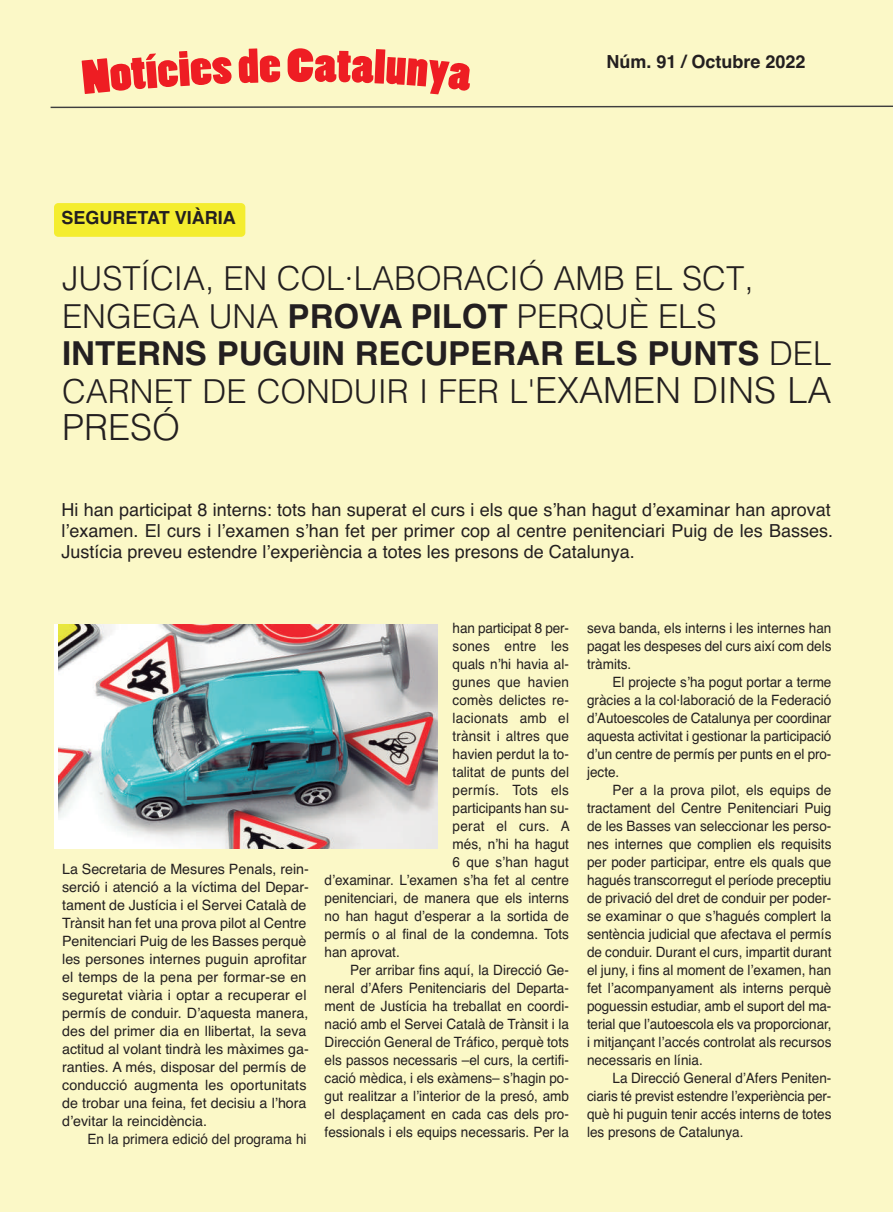
<style>
.page{position:relative;width:893px;height:1212px;background:#fbf8c7}
.page>*{position:absolute;margin:0;border:0;box-sizing:border-box;transform-origin:0 0}
.t1{font:44.7px "Poplar Std";color:#ee1d23;scale:1.29 1}
.t2{font:300 36px "Helvetica";color:#231f20}
.t3{font:300 33px/37.5px "Helvetica";color:#231f20}
.t4{font:18px/21px "Helvetica";color:#231f20}
.t5{font:700 18px "Helvetica";color:#231f20}
.t6{font:14.25px/18px "Helvetica";color:#231f20;text-align:justify;scale:.95 1}
.t7{font:14.25px/18px "Helvetica";color:#231f20}
.t8{font:14.25px "Helvetica";letter-spacing:.02em;color:#231f20;scale:.95 1}
.s1{font-weight:700}
.s2{font-size:36px}
</style>
<div class="page">
<svg style="left:50px;top:105px;width:843px;height:4px"></svg>
<div style="left:54px;top:203px;width:191px;height:34px;background:#f4ed2f;border-radius:4px"></div>
<img style="left:58px;top:624px;width:380px;height:224px">
<p class="t5" style="left:62px;top:211px;width:176px">SEGURETAT VIÀRIA</p>
<h1 class="t1" style="left:287px;top:45px;width:23px">C</h1>
<p class="t5" style="left:606px;top:55px;width:201px">Núm. 91 / Octubre 2022</p>
<h3 class="t3" style="left:62px;top:263px;width:771px">JUSTÍCIA, EN COL·LABORACIÓ AMB EL SCT, ENGEGA UNA <span class="s1">PROVA PILOT</span> PERQUÈ ELS <span class="s1">INTERNS PUGUIN RECUPERAR ELS PUNTS</span> DEL CARNET DE CONDUIR I FER L'<span class="s2">EXAMEN DINS LA</span></h3>
<h2 class="t2" style="left:62px;top:414px;width:120px">PRESÓ</h2>
<p class="t4" style="left:62px;top:501px;width:773px">Hi han participat 8 interns: tots han superat el curs i els que s’han hagut d’examinar han aprovat l’examen. El curs i l’examen s’han fet per primer cop al centre penitenciari Puig de les Basses.<br>Justícia preveu estendre l’experiència a totes les presons de Catalunya.</p>
<p class="t7" style="left:62px;top:862px;width:248px">La Secretaria de Mesures Penals, rein&shy;serció i atenció a la víctima del Depar&shy;tament de Justícia i el Servei Català de Trànsit han fet una prova pilot al Centre Penitenciari Puig de les Basses perquè les persones internes puguin aprofitar el temps de la pena per formar-se en seguretat viària i optar a recuperar el permís de conduir. D’aquesta manera, des del primer dia en llibertat, la seva actitud al volant tindrà les màximes ga&shy;ranties. A més, disposar del permís de conducció augmenta les oportunitats de trobar una feina, fet decisiu a l’hora d’evitar la reincidència.</p>
<p class="t6" style="left:88px;top:1132px;width:232px">En la primera edició del programa hi</p>
<p class="t6" style="left:453px;top:620px;width:124px">han participat 8 per-</p>
<p class="t8" style="left:453px;top:640px;width:124px">sones entre les</p>
<p class="t6" style="left:453px;top:656px;width:124px">quals n’hi havia al-</p>
<p class="t8" style="left:453px;top:676px;width:124px">gunes que havien</p>
<p class="t6" style="left:453px;top:692px;width:124px">comès delictes re-</p>
<p class="t8" style="left:453px;top:712px;width:124px">lacionats amb el</p>
<p class="t6" style="left:453px;top:728px;width:124px">trànsit i altres que</p>
<p class="t6" style="left:453px;top:746px;width:124px">havien perdut la to-</p>
<p class="t6" style="left:453px;top:764px;width:124px">talitat de punts del</p>
<p class="t8" style="left:453px;top:784px;width:124px">permís. Tots els</p>
<p class="t6" style="left:453px;top:800px;width:124px">participants han su-</p>
<p class="t8" style="left:453px;top:820px;width:125px">perat el curs. A</p>
<p class="t6" style="left:453px;top:836px;width:124px">més, n’hi ha hagut</p>
<p class="t6" style="left:453px;top:854px;width:124px">6 que s’han hagut</p>
<p class="t6" style="left:325px;top:872px;width:259px">d’examinar. L’examen s’ha fet al centre</p>
<p class="t6" style="left:325px;top:890px;width:259px">penitenciari, de manera que els interns</p>
<p class="t6" style="left:325px;top:908px;width:259px">no han hagut d’esperar a la sortida de</p>
<p class="t6" style="left:325px;top:926px;width:259px">permís o al final de la condemna. Tots</p>
<p class="t6" style="left:325px;top:944px;width:81px">han aprovat.</p>
<p class="t6" style="left:350px;top:962px;width:232px">Per arribar fins aquí, la Direcció Ge-</p>
<p class="t6" style="left:325px;top:980px;width:259px">neral d’Afers Penitenciaris del Departa-</p>
<p class="t6" style="left:325px;top:998px;width:259px">ment de Justícia ha treballat en coordi-</p>
<p class="t6" style="left:325px;top:1016px;width:259px">nació amb el Servei Català de Trànsit i la</p>
<p class="t6" style="left:325px;top:1034px;width:259px">Dirección General de Tráfico, perquè tots</p>
<p class="t6" style="left:325px;top:1052px;width:259px">els passos necessaris –el curs, la certifi-</p>
<p class="t6" style="left:325px;top:1070px;width:259px">cació mèdica, i els exàmens– s’hagin po-</p>
<p class="t6" style="left:325px;top:1088px;width:259px">gut realitzar a l’interior de la presó, amb</p>
<p class="t6" style="left:325px;top:1106px;width:259px">el desplaçament en cada cas dels pro-</p>
<p class="t6" style="left:325px;top:1124px;width:259px">fessionals i els equips necessaris. Per la</p>
<p class="t6" style="left:587px;top:620px;width:259px">seva banda, els interns i les internes han pagat les despeses del curs així com dels tràmits.</p>
<p class="t6" style="left:587px;top:674px;width:259px;text-indent:26px">El projecte s’ha pogut portar a terme gràcies a la col·laboració de la Federació d’Autoescoles de Catalunya per coordinar aquesta activitat i gestionar la participació d’un centre de permís per punts en el pro&shy;jecte.</p>
<p class="t6" style="left:587px;top:782px;width:259px;text-indent:26px">Per a la prova pilot, els equips de tractament del Centre Penitenciari Puig de les Basses van seleccionar les perso&shy;nes internes que complien els requisits per poder participar, entre els quals que hagués transcorregut el període preceptiu de privació del dret de conduir per poder&shy;se examinar o que s’hagués complert la sentència judicial que afectava el permís de conduir. Durant el curs, impartit durant el juny, i fins al moment de l’examen, han fet l’acompanyament als interns perquè poguessin estudiar, amb el suport del ma&shy;terial que l’autoescola els va proporcionar, i mitjançant l’accés controlat als recursos necessaris en línia.</p>
<p class="t6" style="left:587px;top:1070px;width:259px;text-indent:26px">La Direcció General d’Afers Peniten&shy;ciaris té previst estendre l’experiència per&shy;què hi puguin tenir accés interns de totes les presons de Catalunya.</p>
</div>
